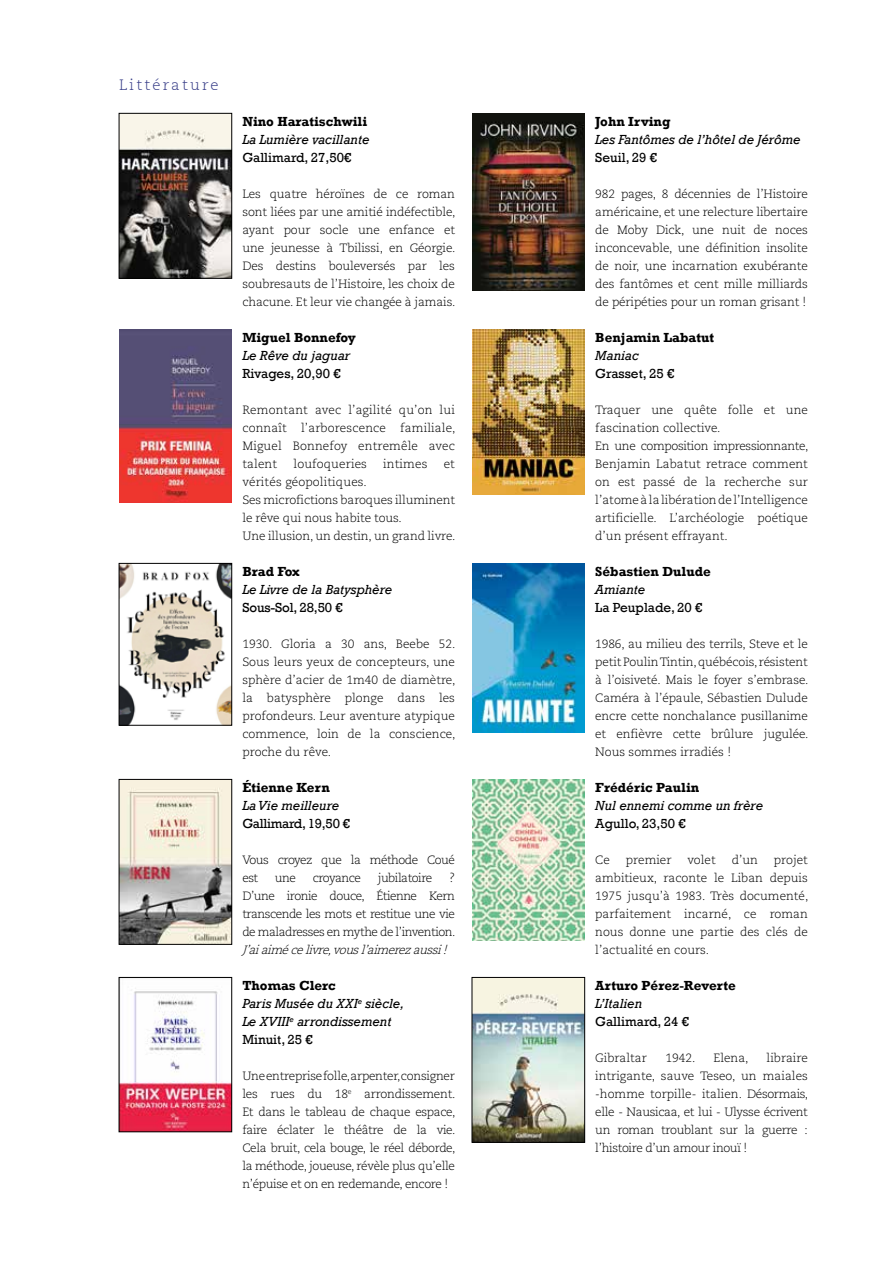
<style>
.page{position:relative;width:893px;height:1263px;background:#fff}
.page>*{position:absolute;margin:0;border:0;box-sizing:border-box;transform-origin:0 0}
.t1{font:300 15px "Caecilia LT";letter-spacing:.15em;color:#363c87}
.t2{font:italic 13.5px/18px "Rockwell";color:#000}
.t3{font:700 13.5px "Rockwell";color:#000}
.t4{font:13.5px "Rockwell";color:#000}
.t5{font:13.5px "Rockwell";letter-spacing:-.02em;color:#000}
.t6{font:300 12px/18px "Caecilia";letter-spacing:-.01em;color:#000;text-align:justify}
.t7{font:300 12px/18px "Caecilia";letter-spacing:-.04em;color:#000}
.t8{font:italic 300 12px "Caecilia";color:#000}
.t9{font:300 12px "Caecilia";letter-spacing:.01em;color:#000}
.s1{font-weight:700;font-style:normal}
.s2{font-style:normal}
</style>
<div class="page">
<img style="left:121px;top:115px;width:109px;height:161px">
<div style="left:119px;top:113px;width:113px;height:165px;border:1px solid #000"></div>
<img style="left:121px;top:781px;width:109px;height:161px">
<div style="left:119px;top:779px;width:113px;height:165px;border:1px solid #000"></div>
<img style="left:121px;top:988px;width:109px;height:142px">
<div style="left:119px;top:977px;width:113px;height:155px;border:1px solid #000"></div>
<img style="left:119px;top:329px;width:113px;height:173px">
<img style="left:121px;top:565px;width:109px;height:158px">
<div style="left:119px;top:563px;width:113px;height:162px;border:1px solid #000"></div>
<img style="left:472px;top:113px;width:113px;height:177px">
<img style="left:472px;top:779px;width:113px;height:161px">
<img style="left:472px;top:329px;width:113px;height:165px">
<img style="left:472px;top:563px;width:113px;height:169px">
<img style="left:474px;top:979px;width:109px;height:161px">
<div style="left:472px;top:977px;width:113px;height:165px;border:1px solid #000"></div>
<p class="t1" style="left:119px;top:76px;width:101px">Littérature</p>
<p class="t3" style="left:242px;top:113px;width:126px">Nino Haratischwili</p>
<p class="t2" style="left:242px;top:131px;width:129px">La Lumière vacillante</p>
<p class="t4" style="left:242px;top:150px;width:110px">Gallimard, 27,50€</p>
<p class="t6" style="left:242px;top:185px;width:215px">Les quatre héroïnes de ce roman sont liées par une amitié indéfectible, ayant pour socle une enfance et une jeunesse à Tbilissi, en Géorgie.<br>Des destins bouleversés par les soubresauts de l’Histoire, les choix de chacune. Et leur vie changée à jamais.</p>
<p class="t3" style="left:242px;top:329px;width:115px">Miguel Bonnefoy</p>
<p class="t2" style="left:242px;top:347px;width:109px">Le Rêve du jaguar</p>
<p class="t4" style="left:242px;top:366px;width:100px">Rivages, 20,90 €</p>
<p class="t6" style="left:242px;top:401px;width:215px">Remontant avec l’agilité qu’on lui connaît l’arborescence familiale, Miguel Bonnefoy entremêle avec talent</p>
<p class="t9" style="left:293px;top:457px;width:75px">loufoqueries</p>
<p class="t9" style="left:383px;top:457px;width:46px">intimes</p>
<p class="t6" style="left:444px;top:455px;width:13px">et</p>
<p class="t6" style="left:242px;top:473px;width:215px;text-align:left">vérités géopolitiques.<br>Ses microfictions baroques illuminent le rêve qui nous habite tous.<br>Une illusion, un destin, un grand livre.</p>
<p class="t3" style="left:242px;top:563px;width:59px">Brad Fox</p>
<p class="t2" style="left:242px;top:581px;width:151px">Le Livre de la Batysphère</p>
<p class="t4" style="left:242px;top:600px;width:102px">Sous-Sol, 28,50 €</p>
<p class="t6" style="left:242px;top:635px;width:215px">1930. Gloria a 30 ans, Beebe 52.<br>Sous leurs yeux de concepteurs, une sphère d’acier de 1m40 de diamètre, la batysphère plonge dans les profondeurs. Leur aventure atypique commence, loin de la conscience, proche du rêve.</p>
<p class="t3" style="left:242px;top:779px;width:89px">Étienne Kern</p>
<p class="t2" style="left:242px;top:797px;width:98px">La Vie meilleure</p>
<p class="t5" style="left:242px;top:816px;width:109px">Gallimard, 19,50 €</p>
<p class="t7" style="left:242px;top:851px;width:214px">Vous croyez que la méthode Coué est</p>
<p class="t6" style="left:242px;top:869px;width:215px;text-indent:207px">?<br>D’une ironie douce, Étienne Kern transcende les mots et restitue une vie de maladresses en mythe de l’invention.</p>
<p class="t8" style="left:242px;top:943px;width:210px">J ’aiaimécelivre,vousl’aimerezaussi!</p>
<p class="t6" style="left:275px;top:869px;width:23px">une</p>
<p class="t7" style="left:313px;top:869px;width:50px">croyance</p>
<p class="t7" style="left:378px;top:869px;width:56px">jubilatoire</p>
<p class="t3" style="left:595px;top:113px;width:77px">John Irving</p>
<p class="t2" style="left:595px;top:131px;width:207px">Les Fantômes de l’hôtel de Jérôme</p>
<p class="t4" style="left:595px;top:150px;width:63px">Seuil, 29 €</p>
<p class="t6" style="left:595px;top:185px;width:214px">982 pages, 8 décennies de l’Histoire américaine, et une relecture libertaire de Moby Dick, une nuit de noces inconcevable, une définition insolite de noir, une incarnation exubérante des fantômes et cent mille milliards de péripéties pour un roman grisant !</p>
<p class="t3" style="left:595px;top:329px;width:120px">Benjamin Labatut</p>
<p class="t2" style="left:595px;top:347px;width:45px">Maniac</p>
<p class="t4" style="left:595px;top:366px;width:81px">Grasset, 25 €</p>
<p class="t6" style="left:595px;top:401px;width:215px;text-align:left">Traquer une quête folle et une fascination collective.<br>En une composition impressionnante, Benjamin Labatut retrace comment on est passé de la recherche sur l’atome à la libération de l’Intelligence artificielle. L’archéologie poétique d’un présent effrayant.</p>
<p class="t3" style="left:595px;top:563px;width:117px">Sébastien Dulude</p>
<p class="t2" style="left:595px;top:581px;width:51px">Amiante</p>
<p class="t4" style="left:595px;top:600px;width:109px">La Peuplade, 20 €</p>
<p class="t6" style="left:595px;top:635px;width:215px">1986, au milieu des terrils, Steve et le petit Poulin Tintin, québécois, résistent à l’oisiveté. Mais le foyer s’embrase.<br>Caméra à l’épaule, Sébastien Dulude encre cette nonchalance pusillanime et enfièvre cette brûlure jugulée.<br>Nous sommes irradiés !</p>
<p class="t3" style="left:595px;top:779px;width:105px">Frédéric Paulin</p>
<p class="t2" style="left:595px;top:797px;width:169px">Nul ennemi comme un frère</p>
<p class="t4" style="left:595px;top:816px;width:92px">Agullo, 23,50 €</p>
<p class="t6" style="left:595px;top:851px;width:215px;text-indent:179px">projet ambitieux, raconte le Liban depuis 1975 jusqu’à 1983. Très documenté, parfaitement incarné, ce roman nous donne une partie des clés de l’actualité en cours.</p>
<p class="t6" style="left:595px;top:851px;width:16px">Ce</p>
<p class="t6" style="left:626px;top:851px;width:47px">premier</p>
<p class="t6" style="left:687px;top:851px;width:30px">volet</p>
<p class="t6" style="left:732px;top:851px;width:28px">d’un</p>
<p class="t2" style="left:242px;top:977px;width:163px"><span class="s1">Thomas Clerc<br></span>Paris Musée du XXI<sup>e</sup> siècle,<br>Le XVIII<sup>e</sup> arrondissement<br><span class="s2">Minuit, 25 €</span></p>
<p class="t3" style="left:595px;top:977px;width:142px">Arturo Pérez-Reverte</p>
<p class="t2" style="left:595px;top:995px;width:48px">L’Italien</p>
<p class="t4" style="left:595px;top:1014px;width:95px">Gallimard, 24 €</p>
<p class="t6" style="left:242px;top:1067px;width:215px">Une entreprise folle, arpenter, consigner les rues du 18<sup>e</sup> arrondissement.<br>Et dans le tableau de chaque espace, faire éclater le théâtre de la vie.<br>Cela bruit, cela bouge, le réel déborde, la méthode, joueuse, révèle plus qu’elle n’épuise et on en redemande, encore !</p>
<p class="t6" style="left:595px;top:1049px;width:214px;text-indent:171px">libraire intrigante, sauve Teseo, un maiales -homme torpille- italien. Désormais, elle - Nausicaa, et lui - Ulysse écrivent un roman troublant sur la guerre : l’histoire d’un amour inouï !</p>
<p class="t6" style="left:595px;top:1049px;width:53px">Gibraltar</p>
<p class="t6" style="left:665px;top:1049px;width:32px">1942.</p>
<p class="t6" style="left:713px;top:1049px;width:37px">Elena,</p>
</div>
